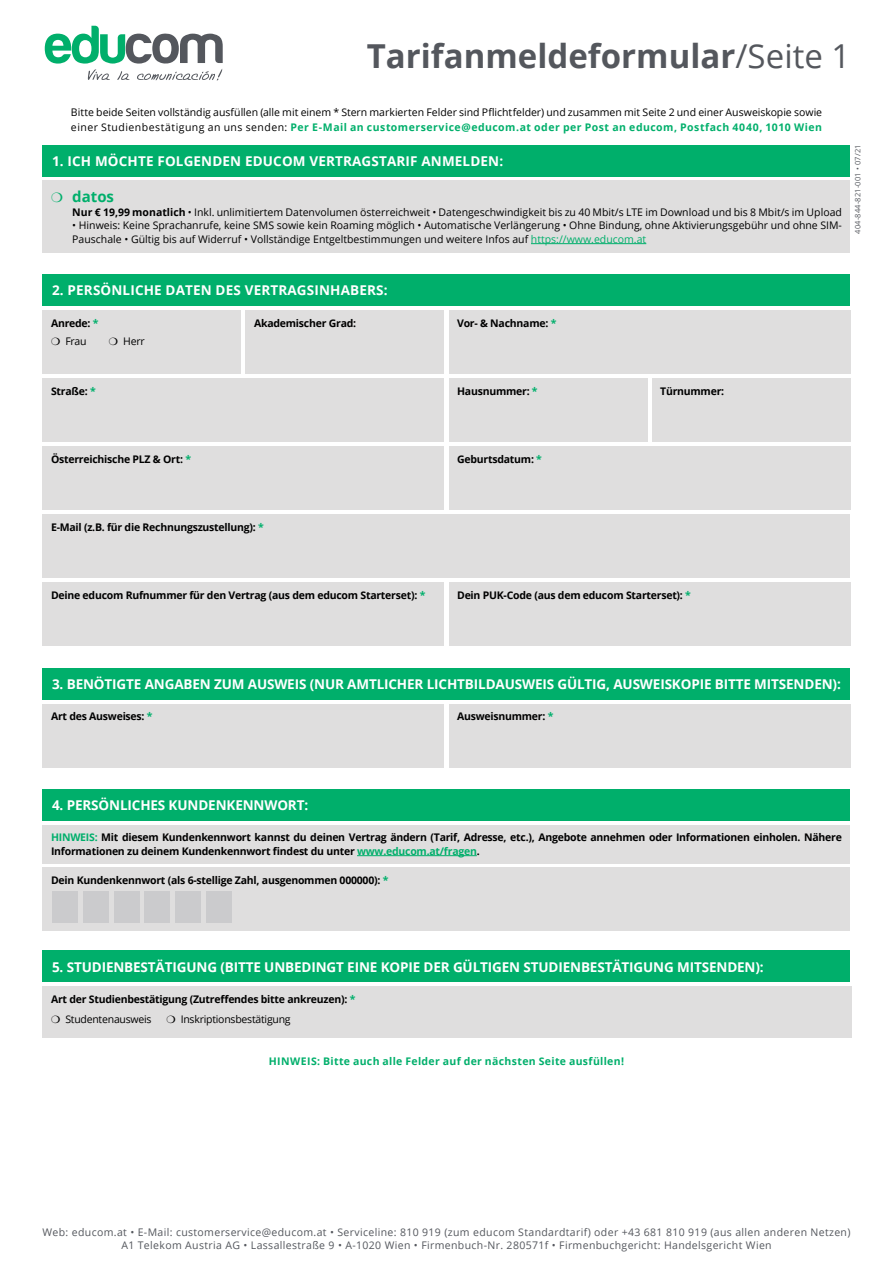
<style>
.page{position:relative;width:893px;height:1263px;background:#fff}
.page>*{position:absolute;margin:0;border:0;box-sizing:border-box;transform-origin:0 0}
.t1{font:700 33px "Open Sans";color:#54575d}
.t2{font:700 15px "Open Sans";color:#00af6b}
.t3{font:700 13.5px "Open Sans";letter-spacing:-.01em;color:#fff}
.t4{font:700 13.5px "Open Sans";letter-spacing:.01em;color:#fff}
.t5{font:10.5px/15px "Open Sans";color:#000}
.t6{font:700 10.5px/13.5px "Open Sans";letter-spacing:-.02em;color:#000}
.t7{font:10.5px/13.5px "Open Sans";letter-spacing:.035em;color:#54575d;text-align:center}
.t8{font:700 10.5px "Open Sans";letter-spacing:.03em;color:#00af6b}
.t9{font:10.5px "Open Sans";letter-spacing:-.02em;color:#000}
.t10{font:7.5px "Open Sans";letter-spacing:.02em;color:#54575d}
.s1{font-weight:400}
.s2{font-weight:700;color:#00af6b}
.s3{font-weight:700}
.s4{color:#00af6b}
</style>
<div class="page">
<div style="left:43px;top:145px;width:807px;height:31px;background:#00af6b"></div>
<div style="left:43px;top:274px;width:807px;height:32px;background:#00af6b"></div>
<div style="left:449px;top:310px;width:401px;height:64px;background:#dfdede"></div>
<div style="left:43px;top:310px;width:198px;height:64px;background:#dfdede"></div>
<div style="left:449px;top:446px;width:401px;height:64px;background:#dfdede"></div>
<div style="left:43px;top:446px;width:401px;height:64px;background:#dfdede"></div>
<div style="left:43px;top:378px;width:401px;height:64px;background:#dfdede"></div>
<div style="left:449px;top:583px;width:401px;height:63px;background:#dfdede"></div>
<div style="left:43px;top:583px;width:401px;height:63px;background:#dfdede"></div>
<div style="left:246px;top:310px;width:198px;height:64px;background:#dfdede"></div>
<div style="left:449px;top:378px;width:198px;height:64px;background:#dfdede"></div>
<div style="left:652px;top:378px;width:198px;height:64px;background:#dfdede"></div>
<svg style="left:45px;top:26px;width:178px;height:55px"></svg>
<div style="left:43px;top:181px;width:807px;height:72px;background:#dfdede"></div>
<hr style="left:531px;top:243px;width:115px;height:1px;background:#00af6b">
<div style="left:43px;top:789px;width:807px;height:32px;background:#00af6b"></div>
<div style="left:43px;top:867px;width:807px;height:64px;background:#dfdede"></div>
<div style="left:52px;top:891px;width:26px;height:32px;background:#cbcbcd"></div>
<div style="left:43px;top:825px;width:807px;height:38px;background:#dfdede"></div>
<hr style="left:357px;top:855px;width:120px;height:1px;background:#00af6b">
<div style="left:83px;top:891px;width:25px;height:32px;background:#cbcbcd"></div>
<div style="left:114px;top:891px;width:25px;height:32px;background:#cbcbcd"></div>
<div style="left:145px;top:891px;width:25px;height:32px;background:#cbcbcd"></div>
<div style="left:175px;top:891px;width:26px;height:32px;background:#cbcbcd"></div>
<div style="left:206px;top:891px;width:26px;height:32px;background:#cbcbcd"></div>
<div style="left:43px;top:950px;width:807px;height:32px;background:#00af6b"></div>
<div style="left:43px;top:986px;width:808px;height:51px;background:#dfdede"></div>
<div style="left:43px;top:668px;width:807px;height:31px;background:#00af6b"></div>
<div style="left:449px;top:704px;width:401px;height:63px;background:#dfdede"></div>
<div style="left:43px;top:704px;width:401px;height:63px;background:#dfdede"></div>
<div style="left:43px;top:514px;width:807px;height:64px;background:#dfdede"></div>
<h1 class="t1" style="left:367px;top:33px;width:485px">Tarifanmeldeformular<span class="s1">/Seite 1</span></h1>
<p class="t5" style="left:71px;top:104px;width:753px">Bitte beide Seiten vollständig ausfüllen (alle mit einem * Stern markierten Felder sind Pflichtfelder) und zusammen mit Seite 2 und einer Ausweiskopie sowie einer Studienbestätigung an uns senden: <span class="s2">Per E-Mail an customerservice@educom.at oder per Post an educom, Postfach 4040, 1010 Wien</span></p>
<p class="t4" style="left:52px;top:151px;width:453px">1. ICH MÖCHTE FOLGENDEN EDUCOM VERTRAGSTARIF ANMELDEN:</p>
<h2 class="t2" style="left:51px;top:186px;width:65px">❍ datos</h2>
<p class="t5" style="left:72px;top:204px;width:771px"><span class="s3">Nur € 19,99 monatlich</span> • Inkl. unlimitiertem Datenvolumen österreichweit • Datengeschwindigkeit bis zu 40 Mbit/s LTE im Download und bis 8 Mbit/s im Upload</p>
<p class="t5" style="left:72px;top:219px;width:771px;line-height:13.5px">• Hinweis: Keine Sprachanrufe, keine SMS sowie kein Roaming möglich • Automatische Verlängerung • Ohne Bindung, ohne Aktivierungsgebühr und ohne SIM-<br>Pauschale • Gültig bis auf Widerruf • Vollständige Entgeltbestimmungen und weitere Infos auf <span class="s4">https://www.educom.at</span></p>
<p class="t10" style="left:853px;top:234px;width:90px;rotate:-90deg">404-844-821-001 • 07/21</p>
<p class="t4" style="left:52px;top:281px;width:337px">2. PERSÖNLICHE DATEN DES VERTRAGSINHABERS:</p>
<p class="t6" style="left:51px;top:316px;width:49px">Anrede: <span class="s4">*</span></p>
<p class="t6" style="left:457px;top:316px;width:101px">Vor- &amp; Nachname: <span class="s4">*</span></p>
<p class="t5" style="left:51px;top:333px;width:37px">❍ Frau</p>
<p class="t5" style="left:109px;top:333px;width:37px">❍ Herr</p>
<p class="t6" style="left:254px;top:316px;width:104px">Akademischer Grad:</p>
<p class="t6" style="left:51px;top:384px;width:46px">Straße: <span class="s4">*</span></p>
<p class="t6" style="left:457px;top:384px;width:82px">Hausnummer: <span class="s4">*</span></p>
<p class="t6" style="left:660px;top:384px;width:66px">Türnummer:</p>
<p class="t6" style="left:51px;top:452px;width:142px">Österreichische PLZ &amp; Ort: <span class="s4">*</span></p>
<p class="t6" style="left:457px;top:452px;width:86px">Geburtsdatum: <span class="s4">*</span></p>
<p class="t6" style="left:51px;top:520px;width:214px">E-Mail (z.B. für die Rechnungszustellung): <span class="s4">*</span></p>
<p class="t6" style="left:51px;top:588px;width:376px">Deine educom Rufnummer für den Vertrag (aus dem educom Starterset): <span class="s4">*</span></p>
<p class="t6" style="left:457px;top:588px;width:235px">Dein PUK-Code (aus dem educom Starterset): <span class="s4">*</span></p>
<p class="t3" style="left:52px;top:674px;width:790px">3. BENÖTIGTE ANGABEN ZUM AUSWEIS (NUR AMTLICHER LICHTBILDAUSWEIS GÜLTIG, AUSWEISKOPIE BITTE MITSENDEN):</p>
<p class="t6" style="left:51px;top:709px;width:103px">Art des Ausweises: <span class="s4">*</span></p>
<p class="t6" style="left:457px;top:709px;width:98px">Ausweisnummer: <span class="s4">*</span></p>
<p class="t3" style="left:52px;top:795px;width:258px">4. PERSÖNLICHES KUNDENKENNWORT:</p>
<p class="t6" style="left:51px;top:830px;width:792px"><span class="s4">HINWEIS:</span> Mit diesem Kundenkennwort kannst du deinen Vertrag ändern (Tarif, Adresse, etc.), Angebote annehmen oder Informationen einholen. Nähere<br>Informationen zu deinem Kundenkennwort findest du unter <span class="s4">www.educom.at/fragen</span>.</p>
<p class="t6" style="left:51px;top:873px;width:339px">Dein Kundenkennwort (als 6-stellige Zahl, ausgenommen 000000): <span class="s4">*</span></p>
<p class="t3" style="left:52px;top:957px;width:713px">5. STUDIENBESTÄTIGUNG (BITTE UNBEDINGT EINE KOPIE DER GÜLTIGEN STUDIENBESTÄTIGUNG MITSENDEN):</p>
<p class="t6" style="left:51px;top:989px;width:306px;line-height:19.5px">Art der Studienbestätigung (Zutreffendes bitte ankreuzen): <span class="s4">* </span>❍ <span class="s1">Studentenausweis</span></p>
<p class="t9" style="left:166px;top:1011px;width:126px">❍ Inskriptionsbestätigung</p>
<p class="t8" style="left:269px;top:1054px;width:357px">HINWEIS: Bitte auch alle Felder auf der nächsten Seite ausfüllen!</p>
<p class="t7" style="left:43px;top:1225px;width:809px">Web: educom.at • E-Mail: customerservice@educom.at • Serviceline: 810 919 (zum educom Standardtarif) oder +43 681 810 919 (aus allen anderen Netzen)<br>A1 Telekom Austria AG • Lassallestraße 9 • A-1020 Wien • Firmenbuch-Nr. 280571f • Firmenbuchgericht: Handelsgericht Wien</p>
</div>
